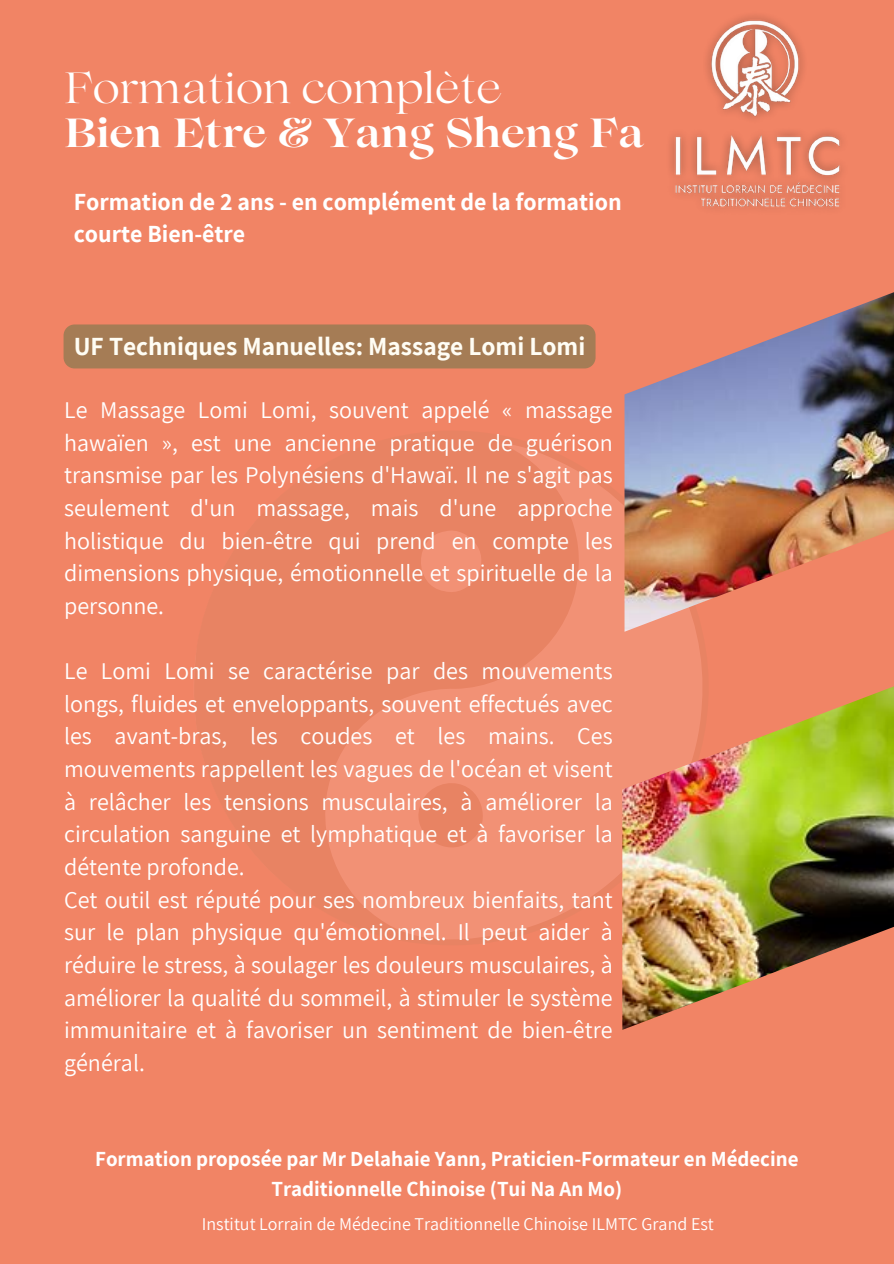
<style>
.page{position:relative;width:894px;height:1264px;background:#fff}
.page>*{position:absolute;margin:0;border:0;box-sizing:border-box;transform-origin:0 0}
.t1{font:43.5px "Lovelace";color:#fff}
.t2{font:700 40.5px "Lovelace";color:#fff}
.t3{font:700 25.5px "Assistant";color:#fffdf4}
.t4{font:24px/32.7px "Assistant";color:#fff;text-align:justify}
.t5{font:700 24px/32.7px "Assistant";color:#fff}
.t6{font:700 21px/29.2px "Assistant";color:#fff;text-align:center}
.t7{font:18px "Assistant";color:#fff}
</style>
<div class="page">
<div style="left:0;top:0;width:893px;height:1263px;background:#f18465"></div>
<svg style="left:325px;top:444px;width:376px;height:495px;fill:#f29175"></svg>
<img style="left:622px;top:666px;width:271px;height:363px">
<div style="left:64px;top:324px;width:531px;height:44px;background:#a57c55;border-radius:11px"></div>
<img style="left:670px;top:15px;width:172px;height:192px">
<img style="left:624px;top:292px;width:269px;height:339px">
<h1 class="t1" style="left:64px;top:71px;width:438px">Formation complète</h1>
<h2 class="t2" style="left:64px;top:118px;width:581px">Bien Etre &amp; Yang Sheng Fa</h2>
<p class="t5" style="left:74px;top:185px;width:549px">Formation de 2 ans - en complément de la formation courte Bien-être</p>
<h3 class="t3" style="left:74px;top:329px;width:513px">UF Techniques Manuelles: Massage Lomi Lomi</h3>
<h4 class="t4" style="left:64px;top:393px;width:550px">Le Massage Lomi Lomi, souvent appelé « massage hawaïen », est une ancienne pratique de guérison transmise par les Polynésiens d'Hawaï. Il ne s'agit pas seulement d'un massage, mais d'une approche holistique du bien-être qui prend en compte les dimensions physique, émotionnelle et spirituelle de la personne.</h4>
<h4 class="t4" style="left:64px;top:654px;width:550px;text-align:left">Le Lomi Lomi se caractérise par des mouvements longs, fluides et enveloppants, souvent effectués avec les avant-bras, les coudes et les mains. Ces mouvements rappellent les vagues de l'océan et visent à relâcher les tensions musculaires, à améliorer la circulation sanguine et lymphatique et à favoriser la détente profonde.<br>Cet outil est réputé pour ses nombreux bienfaits, tant sur le plan physique qu'émotionnel. Il peut aider à réduire le stress, à soulager les douleurs musculaires, à améliorer la qualité du sommeil, à stimuler le système immunitaire et à favoriser un sentiment de bien-être général.</h4>
<p class="t6" style="left:95px;top:1143px;width:704px">Formation proposée par Mr Delahaie Yann, Praticien-Formateur en Médecine<br>Traditionnelle Chinoise (Tui Na An Mo)</p>
<h3 class="t7" style="left:202px;top:1211px;width:513px">Institut Lorrain de Médecine Traditionnelle Chinoise ILMTC Grand Est</h3>
</div>
